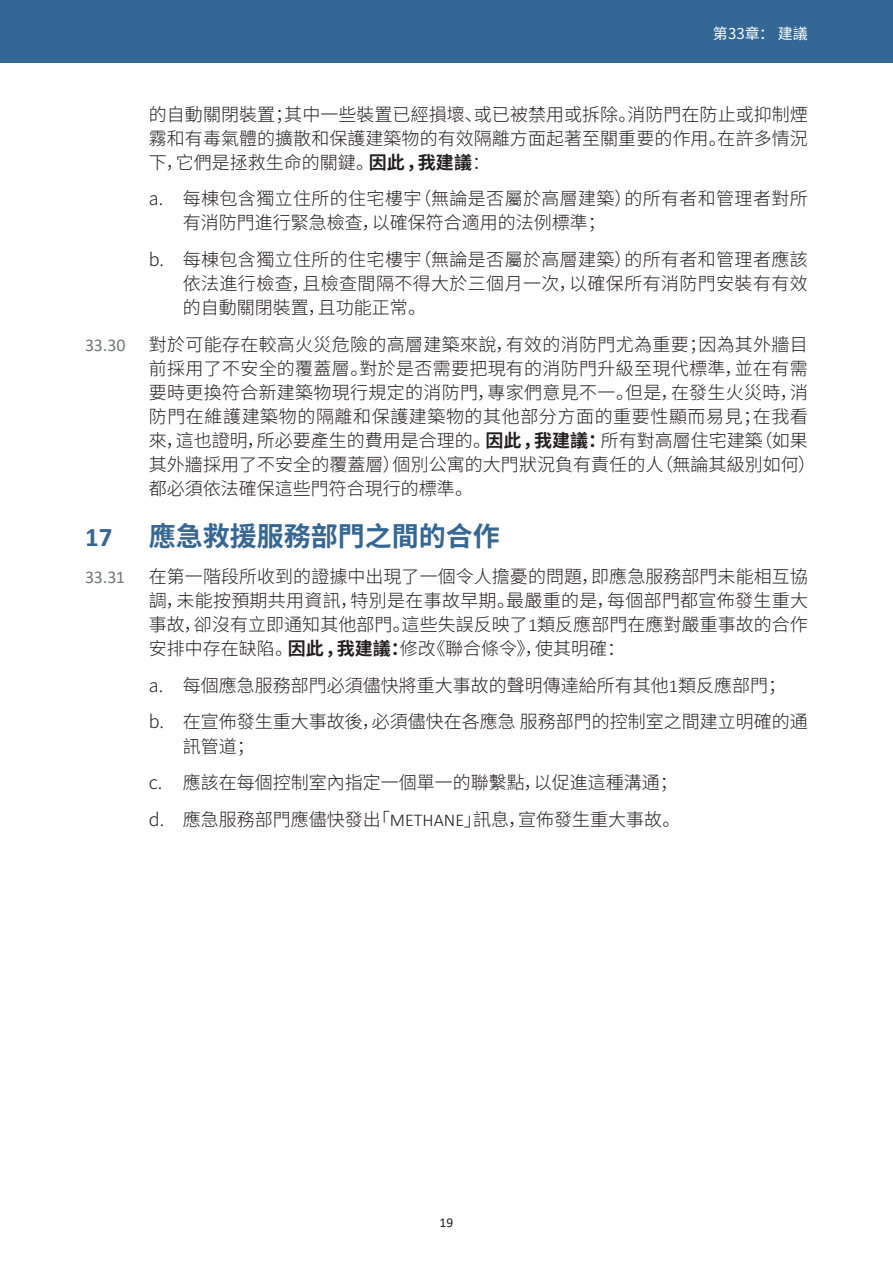
<style>
.page{position:relative;width:893px;height:1263px;background:#fff}
.page>*{position:absolute;margin:0;border:0;box-sizing:border-box;transform-origin:0 0}
.AHead{font:700 27px "Noto Sans CJ Ksc";color:#346794}
.AHead-2{font:700 27px "Calibri";color:#346794}
.t1{font:300 18px/24px "Noto Sans CJ Ksc";letter-spacing:.005em;color:#231f20;text-align:justify}
.t2{font:18px "Calibri";letter-spacing:-.01em;color:#76787b}
.t3{font:15px "Noto Sans CJ Ksc";letter-spacing:.01em;color:#fff}
.t4{font:13.5px "Calibri";color:#231f20}
.s1{font-weight:700}
.s2{font-family:"Calibri"}
</style>
<div class="page">
<div style="left:0;top:0;width:893px;height:63px;background:#346794"></div>
<p class="t3" style="left:713px;top:25px;width:97px">第33章： 建議</p>
<p class="t1" style="left:149px;top:102px;width:661px">的自動關閉裝置；其中一些裝置已經損壞、或已被禁用或拆除。消防門在防止或抑制煙霧和有毒氣體的擴散和保護建築物的有效隔離方面起著至關重要的作用。在許多情況下，它們是拯救生命的關鍵。<span class="s1">因此，我建議</span>：</p>
<p class="t1" style="left:183px;top:187px;width:626px;text-indent:-34px">a. 每棟包含獨立住所的住宅樓宇（無論是否屬於高層建築）的所有者和管理者對所有消防門進行緊急檢查，以確保符合適用的法例標準；</p>
<p class="t1" style="left:183px;top:248px;width:626px;text-indent:-34px">b. 每棟包含獨立住所的住宅樓宇（無論是否屬於高層建築）的所有者和管理者應該依法進行檢查，且檢查間隔不得大於三個月一次，以確保所有消防門安裝有有效的自動關閉裝置，且功能正常。</p>
<p class="t2" style="left:85px;top:332px;width:42px">33.30</p>
<p class="t1" style="left:149px;top:333px;width:669px;text-align:left">對於可能存在較高火災危險的高層建築來說，有效的消防門尤為重要；因為其外牆目前採用了不安全的覆蓋層。對於是否需要把現有的消防門升級至現代標準，並在有需要時更換符合新建築物現行規定的消防門，專家們意見不一。但是，在發生火災時，消防門在維護建築物的隔離和保護建築物的其他部分方面的重要性顯而易見；在我看來，這也證明，所必要產生的費用是合理的。<span class="s1">因此，我建議：</span>所有對高層住宅建築（如果其外牆採用了不安全的覆蓋層）個別公寓的大門狀況負有責任的人（無論其級別如何）都必須依法確保這些門符合現行的標準。</p>
<p class="AHead-2" style="left:85px;top:518px;width:29px">17</p>
<p class="AHead" style="left:149px;top:521px;width:352px">應急救援服務部門之間的合作</p>
<p class="t2" style="left:85px;top:564px;width:42px">33.31</p>
<p class="t1" style="left:149px;top:565px;width:661px">在第一階段所收到的證據中出現了一個令人擔憂的問題，即應急服務部門未能相互協調，未能按預期共用資訊，特別是在事故早期。最嚴重的是，每個部門都宣佈發生重大事故，卻沒有立即通知其他部門。這些失誤反映了<span class="s2">1</span>類反應部門在應對嚴重事故的合作安排中存在缺陷。<span class="s1">因此，我建議：</span>修改《聯合條令》，使其明確：</p>
<p class="t1" style="left:149px;top:673px;width:639px">a. 每個應急服務部門必須儘快將重大事故的聲明傳達給所有其他<span class="s2">1</span>類反應部門；</p>
<p class="t1" style="left:183px;top:710px;width:627px;text-indent:-34px">b. 在宣佈發生重大事故後，必須儘快在各應急服務部門的控制室之間建立明確的通訊管道；</p>
<p class="t1" style="left:149px;top:771px;width:531px">c. 應該在每個控制室內指定一個單一的聯繫點，以促進這種溝通；</p>
<p class="t1" style="left:149px;top:808px;width:533px">d. 應急服務部門應儘快發出「<span class="s2">METHANE</span>」訊息，宣佈發生重大事故。</p>
<p class="t4" style="left:440px;top:1213px;width:15px">19</p>
</div>
